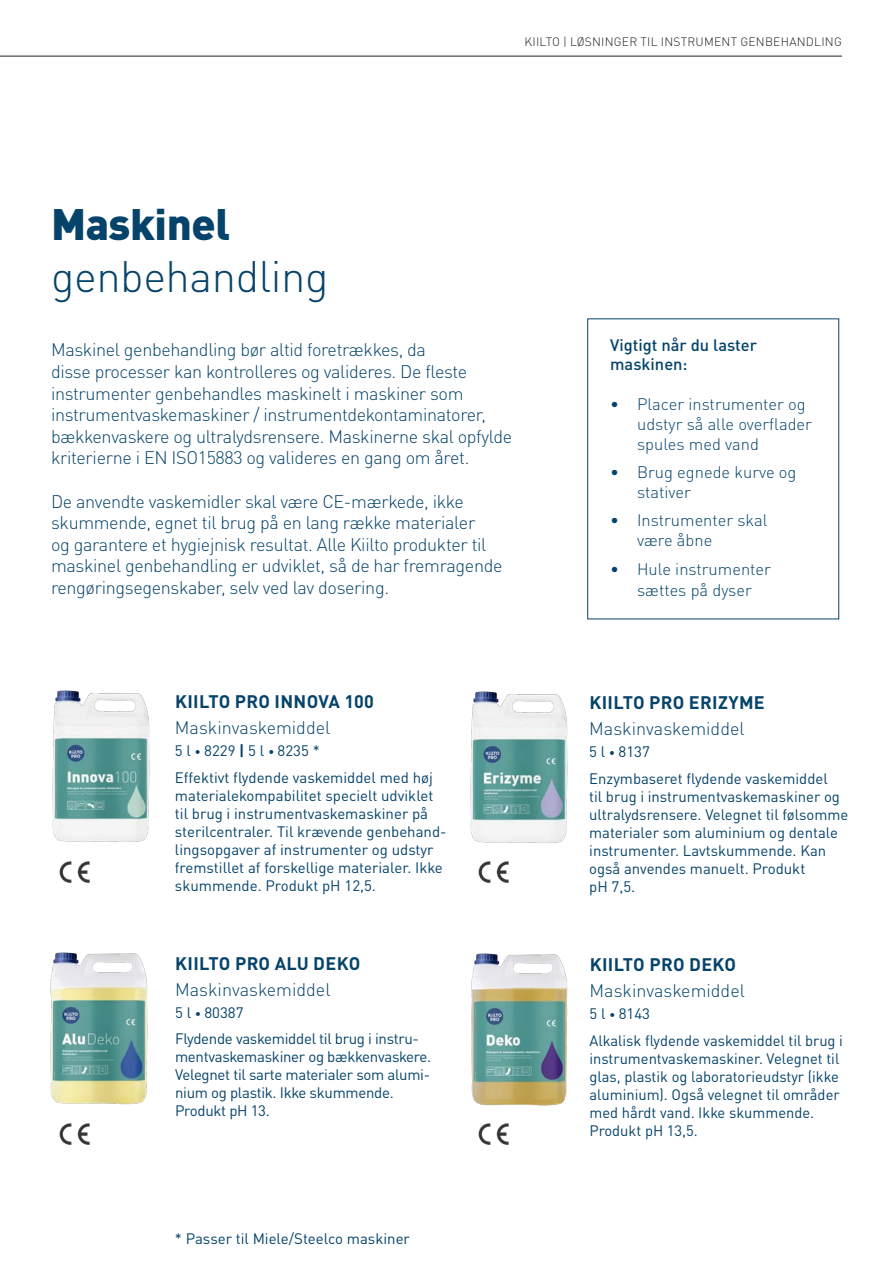
<style>
.page{position:relative;width:893px;height:1263px;background:#fff}
.page>*{position:absolute;margin:0;border:0;box-sizing:border-box;transform-origin:0 0}
.t1{font:300 43.5px "DIN Pro";letter-spacing:-.01em;color:#05436a}
.t2{font:900 43.5px "DIN Pro";letter-spacing:-.01em;color:#05436a}
.t3{font:300 18px/21.6px "DIN Pro";letter-spacing:-.02em;color:#05436a}
.t4{font:300 18px "DIN Pro";color:#05436a}
.t5{font:700 18px "DIN Pro";letter-spacing:.02em;color:#05436a}
.t6{font:300 16.5px/19.8px "DIN Pro";color:#05436a}
.t7{font:500 16.5px/19.8px "DIN Pro";color:#05436a}
.product_decription_b{font:15px/18px "DIN Pro";color:#05436a}
.product_decription_b-2{font:15px/18px "DIN Pro";letter-spacing:-.02em;color:#05436a}
.Nimi_punane{font:300 12px "DIN Pro";letter-spacing:.02em;color:#231f20}
.s1{font-weight:300;font-size:12px}
.s2{font-weight:700}
</style>
<div class="page">
<img style="left:50px;top:952px;width:98px;height:153px">
<img style="left:470px;top:691px;width:98px;height:152px">
<img style="left:52px;top:690px;width:98px;height:152px">
<img style="left:471px;top:953px;width:97px;height:153px">
<img style="left:59px;top:861px;width:31px;height:22px">
<img style="left:59px;top:1123px;width:31px;height:22px">
<img style="left:478px;top:861px;width:31px;height:22px">
<img style="left:478px;top:1123px;width:31px;height:22px">
<hr style="left:0;top:56px;width:842px;height:1px;background:#231f20">
<p class="Nimi_punane" style="left:524px;top:32px;width:319px">KIILTO | LØSNINGER TIL INSTRUMENT GENBEHANDLING</p>
<p class="t2" style="left:51px;top:187px;width:181px">Maskinel</p>
<p class="t1" style="left:51px;top:243px;width:279px">genbehandling</p>
<p class="t3" style="left:51px;top:337px;width:463px">Maskinel genbehandling bør altid foretrækkes, da<br>disse processer kan kontrolleres og valideres. De fleste instrumenter genbehandles maskinelt i maskiner som instrumentvaskemaskiner / instrumentdekontaminatorer, bækkenvaskere og ultralydsrensere. Maskinerne skal opfylde kriterierne i EN ISO15883 og valideres en gang om året.</p>
<p class="t3" style="left:51px;top:489px;width:453px">De anvendte vaskemidler skal være CE-mærkede, ikke skummende, egnet til brug på en lang række materialer<br>og garantere et hygiejnisk resultat. Alle Kiilto produkter til maskinel genbehandling er udviklet, så de har fremragende rengøringsegenskaber, selv ved lav dosering.</p>
<p class="t5" style="left:175px;top:686px;width:200px">KIILTO PRO INNOVA 100</p>
<p class="t4" style="left:175px;top:713px;width:157px">Maskinvaskemiddel</p>
<p class="product_decription_b" style="left:175px;top:740px;width:146px">5 l <span class="s1">•</span> 8229 <span class="s2">|</span> 5 l <span class="s1">•</span> 8235 *</p>
<p class="product_decription_b" style="left:175px;top:767px;width:273px">Effektivt flydende vaskemiddel med høj materialekompabilitet specielt udviklet til brug i instrumentvaskemaskiner på sterilcentraler. Til krævende genbehand&shy;lingsopgaver af instrumenter og udstyr fremstillet af forskellige materialer. Ikke skummende. Produkt pH 12,5.</p>
<p class="t5" style="left:175px;top:948px;width:186px">KIILTO PRO ALU DEKO</p>
<p class="t4" style="left:175px;top:975px;width:157px">Maskinvaskemiddel</p>
<p class="product_decription_b" style="left:175px;top:1002px;width:70px">5 l <span class="s1">•</span> 80387</p>
<p class="product_decription_b-2" style="left:175px;top:1028px;width:258px">Flydende vaskemiddel til brug i instru&shy;mentvaskemaskiner og bækkenvaskere.<br>Velegnet til sarte materialer som alumi&shy;nium og plastik. Ikke skummende.<br>Produkt pH 13.</p>
<p class="product_decription_b" style="left:175px;top:1228px;width:236px">* Passer til Miele/Steelco maskiner</p>
<p class="t7" style="left:610px;top:333px;width:148px">Vigtigt når du laster maskinen:</p>
<p class="t6" style="left:637px;top:393px;width:176px;text-indent:-27px">• Placer instrumenter og udstyr så alle overflader spules med vand</p>
<p class="t6" style="left:637px;top:461px;width:161px;text-indent:-27px">• Brug egnede kurve og stativer</p>
<p class="t6" style="left:637px;top:509px;width:132px;text-indent:-27px">• Instrumenter skal være åbne</p>
<p class="t6" style="left:610px;top:556px;width:162px;line-height:21.6px;text-align:center">• Hule instrumenter sættes på dyser</p>
<p class="t5" style="left:589px;top:688px;width:177px">KIILTO PRO ERIZYME</p>
<p class="t4" style="left:589px;top:715px;width:157px">Maskinvaskemiddel</p>
<p class="product_decription_b" style="left:589px;top:741px;width:62px">5 l <span class="s1">•</span> 8137</p>
<p class="product_decription_b" style="left:589px;top:768px;width:261px">Enzymbaseret flydende vaskemiddel<br>til brug i instrumentvaskemaskiner og ultralydsrensere. Velegnet til følsomme materialer som aluminium og dentale instrumenter. Lavtskummende. Kan også anvendes manuelt. Produkt<br>pH 7,5.</p>
<p class="t5" style="left:590px;top:949px;width:148px">KIILTO PRO DEKO</p>
<p class="t4" style="left:589px;top:976px;width:157px">Maskinvaskemiddel</p>
<p class="product_decription_b" style="left:589px;top:1003px;width:62px">5 l <span class="s1">•</span> 8143</p>
<p class="product_decription_b" style="left:589px;top:1030px;width:255px">Alkalisk flydende vaskemiddel til brug i instrumentvaskemaskiner. Velegnet til glas, plastik og laboratorieudstyr (ikke aluminium). Også velegnet til områder med hårdt vand. Ikke skummende.<br>Produkt pH 13,5.</p>
</div>
